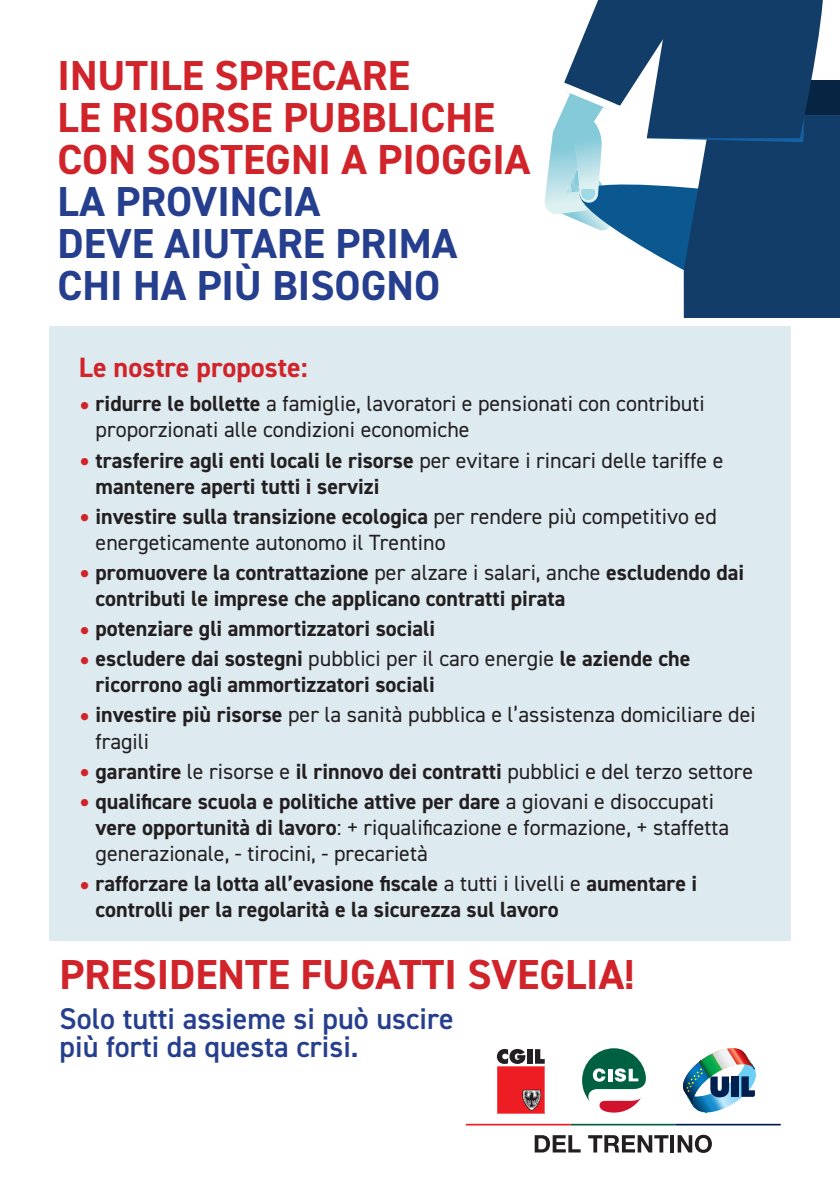
<style>
.page{position:relative;width:840px;height:1191px;background:#fff}
.page>*{position:absolute;margin:0;border:0;box-sizing:border-box;transform-origin:0 0}
.t1{font:700 42px "DIN2014";color:#d1232a}
.t2{font:700 42px "DIN2014";color:#253f8e}
.t3{font:600 30px "DIN2014";color:#253f8e}
.t4{font:700 28px "DIN2014";color:#d1232a}
.t5{font:22px/26px "DIN2014";color:#231f20}
.t6{font:700 22px/26px "DIN2014";color:#231f20}
.s1{font-family:"DIN";color:#d1232a}
.s2{font-weight:700}
.s3{font-family:"DIN";font-weight:400;color:#d1232a}
.s4{font-weight:400}
</style>
<div class="page">
<div style="left:49px;top:326px;width:741px;height:615px;background:#ddeaf0"></div>
<img style="left:683px;top:1048px;width:73px;height:65px">
<svg style="left:496px;top:1049px;width:48px;height:64px;background:#c64549"></svg>
<svg style="left:582px;top:1048px;width:64px;height:64px"></svg>
<hr style="left:570px;top:1123px;width:105px;height:2px;background:#006142">
<hr style="left:675px;top:1123px;width:105px;height:2px;background:#001f4f">
<hr style="left:465px;top:1123px;width:105px;height:2px;background:#ee1d23">
<svg style="left:534px;top:1135px;width:46px;height:17px"></svg>
<svg style="left:588px;top:1135px;width:80px;height:17px"></svg>
<hr style="left:670px;top:1135px;width:4px;height:17px;background:#231f20">
<svg style="left:677px;top:1134px;width:34px;height:18px"></svg>
<svg style="left:544px;top:0;width:295px;height:317px"></svg>
<p class="t1" style="left:58px;top:47px;width:353px">INUTILE SPRECARE</p>
<p class="t1" style="left:58px;top:89px;width:439px">LE RISORSE PUBBLICHE</p>
<p class="t1" style="left:58px;top:131px;width:474px">CON SOSTEGNI A PIOGGIA</p>
<p class="t2" style="left:58px;top:173px;width:264px">LA PROVINCIA</p>
<p class="t2" style="left:58px;top:215px;width:401px">DEVE AIUTARE PRIMA</p>
<p class="t2" style="left:58px;top:257px;width:384px">CHI HA PIÙ BISOGNO</p>
<p class="t4" style="left:79px;top:349px;width:230px">Le nostre proposte:</p>
<p class="t5" style="left:95px;top:390px;width:610px;text-indent:-17px"><span class="s1">•</span> <span class="s2">ridurre le bollette</span> a famiglie, lavoratori e pensionati con contributi proporzionati alle condizioni economiche</p>
<p class="t6" style="left:95px;top:446px;width:629px;text-indent:-17px"><span class="s3">•</span> trasferire agli enti locali le risorse <span class="s4">per evitare i rincari delle tariffe e </span>mantenere aperti tutti i servizi</p>
<p class="t5" style="left:95px;top:503px;width:622px;text-indent:-17px"><span class="s1">•</span> <span class="s2">investire sulla transizione ecologica</span> per rendere più competitivo ed energeticamente autonomo il Trentino</p>
<p class="t6" style="left:95px;top:559px;width:649px;text-indent:-17px"><span class="s3">•</span> promuovere la contrattazione <span class="s4">per alzare i salari, anche</span> escludendo dai contributi le imprese che applicano contratti pirata</p>
<p class="t6" style="left:79px;top:615px;width:357px"><span class="s3">•</span> potenziare gli ammortizzatori sociali</p>
<p class="t6" style="left:95px;top:645px;width:596px;text-indent:-17px"><span class="s3">•</span> escludere dai sostegni <span class="s4">pubblici per il caro energie</span> le aziende che ricorrono agli ammortizzatori sociali</p>
<p class="t5" style="left:95px;top:701px;width:661px;text-indent:-17px"><span class="s1">•</span> <span class="s2">investire più risorse</span> per la sanità pubblica e l’assistenza domiciliare dei fragili</p>
<p class="t5" style="left:79px;top:757px;width:675px"><span class="s1">•</span> <span class="s2">garantire</span> le risorse e <span class="s2">il rinnovo dei contratti</span> pubblici e del terzo settore</p>
<p class="t5" style="left:95px;top:788px;width:634px;text-indent:-17px"><span class="s1">•</span> <span class="s2">qualificare scuola e politiche attive per dare</span> a giovani e disoccupati <span class="s2">vere opportunità di lavoro</span>: + riqualificazione e formazione, + staffetta generazionale, - tirocini, - precarietà</p>
<p class="t6" style="left:95px;top:870px;width:603px;text-indent:-17px"><span class="s3">•</span> rafforzare la lotta all’evasione fiscale <span class="s4">a tutti i livelli e</span> aumentare i controlli per la regolarità e la sicurezza sul lavoro</p>
<p class="t1" style="left:60px;top:946px;width:576px">PRESIDENTE FUGATTI SVEGLIA!</p>
<p class="t3" style="left:60px;top:998px;width:395px">Solo tutti assieme si può uscire</p>
<p class="t3" style="left:60px;top:1026px;width:300px">più forti da questa crisi.</p>
</div>
